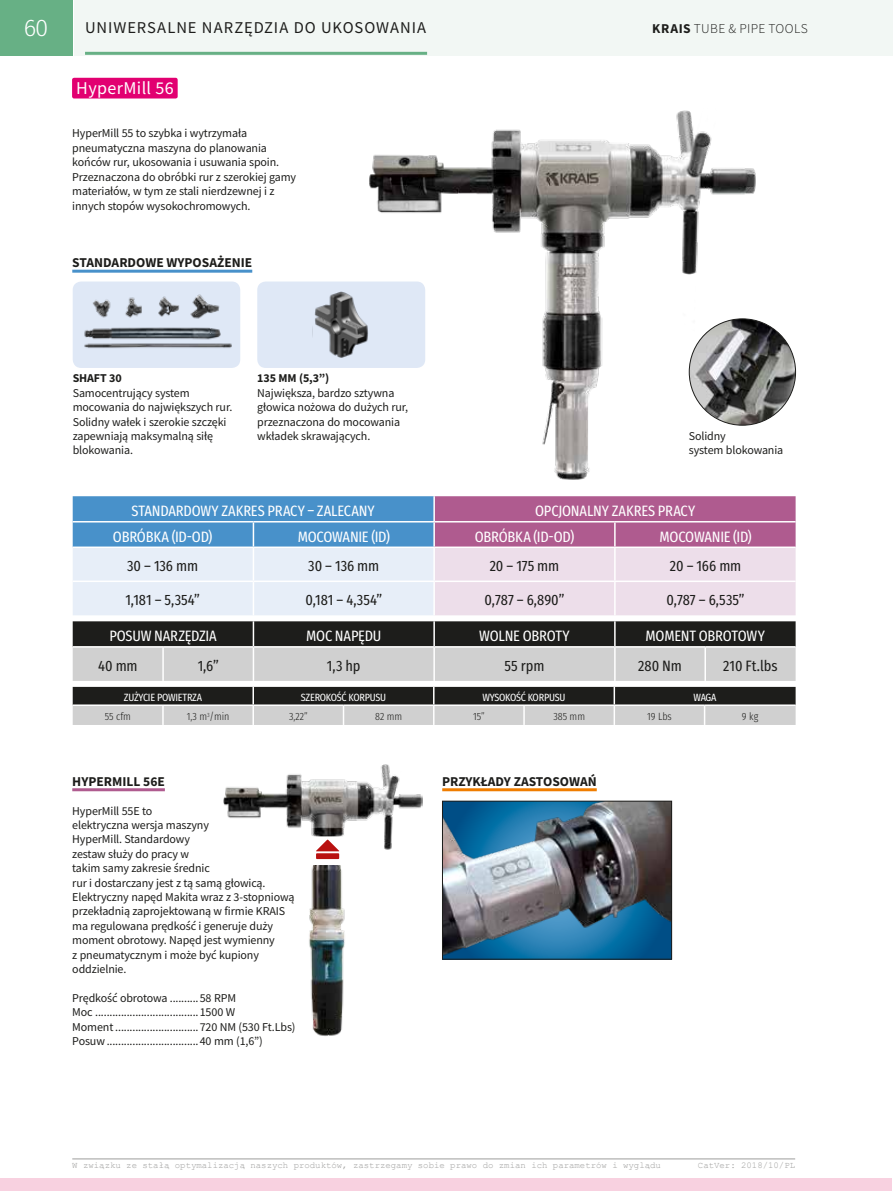
<style>
.page{position:relative;width:893px;height:1191px;background:#fff}
.page>*{position:absolute;margin:0;border:0;box-sizing:border-box;transform-origin:0 0}
.t1{font:300 24px "Fira Sans";color:#fff}
.t2{font:18px "Source Sans Pro";letter-spacing:.02em;color:#fff}
.t3{font:16.5px "Source Sans Pro";letter-spacing:.055em;color:#1d1d1b}
.t4{font:15px "Fira Sans Condensed";letter-spacing:-.015em;color:#fff}
.t5{font:15px "Fira Sans Condensed";letter-spacing:-.005em;color:#1d1d1b}
.t6{font:700 13.5px "Source Sans Pro";color:#1d1d1b}
.t7{font:300 13.5px "Source Sans Pro";letter-spacing:.025em;color:#1d1d1b}
.t8{font:12px/14.4px "Source Sans Pro";letter-spacing:-.01em;color:#1d1d1b}
.t9{font:700 12px "Source Sans Pro";letter-spacing:-.01em;color:#1d1d1b}
.t10{font:10.5px "Fira Sans Condensed";letter-spacing:-.02em;color:#fff}
.t11{font:300 10.5px "Fira Sans Condensed";color:#1d1d1b}
.t12{font:9px "Courier New";color:#9d9d9c}
.s1{font-weight:700}
</style>
<div class="page">
<div style="left:0;top:1178px;width:892px;height:13px;background:#f8d1e0"></div>
<div style="left:74px;top:0;width:818px;height:55px;background:#f2f7f4"></div>
<div style="left:0;top:0;width:72px;height:55px;background:#67b085"></div>
<div style="left:72px;top:78px;width:106px;height:20px;background:#e20071;border-radius:2px"></div>
<img style="left:369px;top:110px;width:388px;height:370px">
<img style="left:444px;top:803px;width:226px;height:154px">
<div style="left:442px;top:801px;width:230px;height:158px;border:1px solid #1d1d1b"></div>
<hr style="left:72px;top:788px;width:93px;height:3px;background:#af5b8f">
<img style="left:689px;top:319px;width:106px;height:106px;border-radius:53px">
<svg style="left:316px;top:851px;width:23px;height:8px"></svg>
<img style="left:223px;top:764px;width:200px;height:87px">
<div style="left:257px;top:281px;width:168px;height:87px;background:#dfe8f6;border-radius:9px"></div>
<img style="left:314px;top:292px;width:54px;height:66px">
<svg style="left:73px;top:496px;width:723px;height:119px;background:#bbb7d4"></svg>
<hr style="left:434px;top:521px;width:181px;height:1px;background:#fff">
<hr style="left:433px;top:522px;width:2px;height:24px;background:#fff">
<hr style="left:615px;top:521px;width:181px;height:1px;background:#fff">
<hr style="left:614px;top:522px;width:2px;height:24px;background:#fff">
<hr style="left:73px;top:546px;width:180px;height:2px;background:#fff">
<hr style="left:253px;top:546px;width:181px;height:2px;background:#fff">
<hr style="left:253px;top:548px;width:1px;height:32px;background:#fff">
<hr style="left:434px;top:546px;width:181px;height:2px;background:#fff">
<hr style="left:433px;top:548px;width:2px;height:32px;background:#fff">
<hr style="left:615px;top:546px;width:181px;height:2px;background:#fff">
<hr style="left:614px;top:548px;width:2px;height:32px;background:#fff">
<hr style="left:73px;top:580px;width:180px;height:2px;background:#fff">
<hr style="left:253px;top:580px;width:181px;height:2px;background:#fff">
<hr style="left:253px;top:582px;width:1px;height:33px;background:#fff">
<hr style="left:434px;top:580px;width:181px;height:2px;background:#fff">
<hr style="left:433px;top:582px;width:2px;height:33px;background:#fff">
<hr style="left:615px;top:580px;width:181px;height:2px;background:#fff">
<hr style="left:614px;top:582px;width:2px;height:33px;background:#fff">
<svg style="left:73px;top:621px;width:723px;height:60px;background:#858585"></svg>
<hr style="left:433px;top:621px;width:2px;height:25px;background:#fff">
<hr style="left:614px;top:621px;width:2px;height:25px;background:#fff">
<hr style="left:73px;top:646px;width:90px;height:1px;background:#fff">
<hr style="left:163px;top:646px;width:90px;height:1px;background:#fff">
<hr style="left:162px;top:647px;width:2px;height:34px;background:#fff">
<hr style="left:253px;top:646px;width:181px;height:1px;background:#fff">
<hr style="left:253px;top:647px;width:1px;height:34px;background:#fff">
<hr style="left:434px;top:646px;width:181px;height:1px;background:#fff">
<hr style="left:433px;top:647px;width:2px;height:34px;background:#fff">
<hr style="left:615px;top:646px;width:90px;height:1px;background:#fff">
<hr style="left:614px;top:647px;width:2px;height:34px;background:#fff">
<hr style="left:705px;top:646px;width:91px;height:1px;background:#fff">
<hr style="left:704px;top:647px;width:2px;height:34px;background:#fff">
<svg style="left:73px;top:687px;width:723px;height:38px;background:#818180"></svg>
<img style="left:309px;top:865px;width:36px;height:171px">
<div style="left:73px;top:281px;width:167px;height:87px;background:#dfe8f6;border-radius:9px"></div>
<img style="left:84px;top:294px;width:148px;height:54px">
<hr style="left:72px;top:270px;width:180px;height:3px;background:#4891ca">
<hr style="left:442px;top:788px;width:155px;height:3px;background:#ef7d00">
<hr style="left:72px;top:1158px;width:723px;height:1px;background:#9d9d9c">
<hr style="left:85px;top:52px;width:342px;height:3px;background:#67b085">
<h1 class="t1" style="left:24px;top:10px;width:26px">60</h1>
<h3 class="t3" style="left:85px;top:17px;width:62px">Uniwersal</h3>
<h3 class="t3" style="left:176px;top:17px;width:49px">ne narzę</h3>
<h3 class="t3" style="left:254px;top:17px;width:20px">dzia</h3>
<h3 class="t3" style="left:294px;top:17px;width:40px">do ukosowa</h3>
<h3 class="t3" style="left:400px;top:17px;width:20px">nia</h3>
<p class="t7" style="left:652px;top:20px;width:157px"><span class="s1">KRAIS</span> TUBE &amp; PIPE TOOLS</p>
<h2 class="t2" style="left:76px;top:77px;width:99px">HyperMill 56</h2>
<p class="t8" style="left:72px;top:126px;width:225px">HyperMill 55 to szybka i wytrzymała pneumatyczna maszyna do planowania końców rur, ukosowania i usuwania spoin.<br>Przeznaczona do obróbki rur z szerokiej gamy materiałów, w tym ze stali nierdzewnej i z innych stopów wysokochromowych.</p>
<p class="t6" style="left:72px;top:253px;width:181px">STANDARDOWE WYPOSAŻENIE</p>
<p class="t9" style="left:73px;top:370px;width:51px">SHAFT 30</p>
<p class="t8" style="left:73px;top:385px;width:161px">Samocentrujący system mocowania do największych rur.<br>Solidny wałek i szerokie szczęki zapewniają maksymalną siłę blokowania.</p>
<p class="t9" style="left:257px;top:370px;width:74px">135 MM (5,3”)</p>
<p class="t8" style="left:257px;top:385px;width:152px">N ajwiększa, bardzo sztywna głowica nożowa do dużych rur, przeznaczona do mocowania wkładek skrawających.</p>
<p class="t8" style="left:689px;top:429px;width:96px">Solidny<br>system blokowania</p>
<p class="t4" style="left:131px;top:497px;width:245px">STANDARDOWY ZAKRES PRACY – ZALECANY</p>
<p class="t4" style="left:535px;top:497px;width:162px">OPCJONALNY ZAKRES PRACY</p>
<p class="t4" style="left:113px;top:522px;width:101px">OBRÓBKA (ID-OD)</p>
<p class="t4" style="left:298px;top:522px;width:94px">MOCOWANIE (ID)</p>
<p class="t4" style="left:475px;top:522px;width:101px">OBRÓBKA (ID-OD)</p>
<p class="t4" style="left:659px;top:522px;width:94px">MOCOWANIE (ID)</p>
<p class="t5" style="left:127px;top:552px;width:72px">30 – 136 mm</p>
<p class="t5" style="left:308px;top:552px;width:72px">30 – 136 mm</p>
<p class="t5" style="left:490px;top:552px;width:71px">20 – 175 mm</p>
<p class="t5" style="left:670px;top:552px;width:73px">20 – 166 mm</p>
<p class="t5" style="left:125px;top:586px;width:76px">1,181 – 5,354”</p>
<p class="t5" style="left:305px;top:586px;width:78px">0,181 – 4,354”</p>
<p class="t5" style="left:485px;top:586px;width:81px">0,787 – 6,890”</p>
<p class="t5" style="left:666px;top:586px;width:80px">0,787 – 6,535”</p>
<p class="t4" style="left:109px;top:622px;width:109px">POSUW NARZĘDZIA</p>
<p class="t4" style="left:306px;top:622px;width:77px">MOC NAPĘDU</p>
<p class="t4" style="left:479px;top:622px;width:92px">WOLNE OBROTY</p>
<p class="t4" style="left:646px;top:622px;width:121px">MOMENT OBROTOWY</p>
<p class="t5" style="left:98px;top:652px;width:41px">40 mm</p>
<p class="t5" style="left:198px;top:652px;width:23px">1,6”</p>
<p class="t5" style="left:327px;top:652px;width:35px">1,3 hp</p>
<p class="t5" style="left:504px;top:652px;width:41px">55 rpm</p>
<p class="t5" style="left:638px;top:652px;width:45px">280 Nm</p>
<p class="t5" style="left:723px;top:652px;width:56px">210 Ft.lbs</p>
<p class="t10" style="left:124px;top:687px;width:80px">ZUŻYCIE POWIETRZA</p>
<p class="t10" style="left:301px;top:687px;width:87px">SZEROKOŚĆ KORPUSU</p>
<p class="t10" style="left:483px;top:687px;width:84px">WYSOKOŚĆ KORPUSU</p>
<p class="t10" style="left:693px;top:687px;width:24px">WAGA</p>
<p class="t11" style="left:105px;top:706px;width:28px">55 cfm</p>
<p class="t11" style="left:187px;top:706px;width:44px">1,3 m<sup>3</sup>/min</p>
<p class="t11" style="left:289px;top:706px;width:20px">3,22”</p>
<p class="t11" style="left:375px;top:706px;width:29px">82 mm</p>
<p class="t11" style="left:473px;top:706px;width:13px">15”</p>
<p class="t11" style="left:553px;top:706px;width:33px">385 mm</p>
<p class="t11" style="left:647px;top:706px;width:26px">19 Lbs</p>
<p class="t11" style="left:742px;top:706px;width:18px">9 kg</p>
<p class="t6" style="left:72px;top:772px;width:94px">HYPERMILL 56E</p>
<p class="t8" style="left:72px;top:803px;width:224px">HyperMill 55E to<br>elektryczna wersja maszyny<br>HyperMill. Standardowy<br>zestaw służy do pracy w<br>takim samy zakresie średnic<br>rur i dostarczany jest z tą samą głowicą.<br>Elektryczny napęd Makita wraz z 3-stopniową przekładnią zaprojektowaną w firmie KRAIS ma regulowana prędkość i generuje duży moment obrotowy. N apęd jest wymienny<br>z pneumatycznym i może być kupiony oddzielnie.</p>
<p class="t8" style="left:72px;top:990px;width:225px">Prędkość obrotowa ..........58 RPM<br>Moc ....................................1500 W<br>Moment .............................720 N M (530 Ft.Lbs)<br>Posuw................................40 mm (1,6”)</p>
<p class="t6" style="left:442px;top:772px;width:156px">PRZYKŁADY ZASTOSOWAŃ</p>
<p class="t12" style="left:72px;top:1159px;width:590px">W związku ze stałą optymalizacją naszych produktów, zastrzegamy sobie prawo do zmian ich parametrów i wyglądu</p>
<p class="t12" style="left:698px;top:1159px;width:99px">CatVer: 2018/10/PL</p>
</div>
